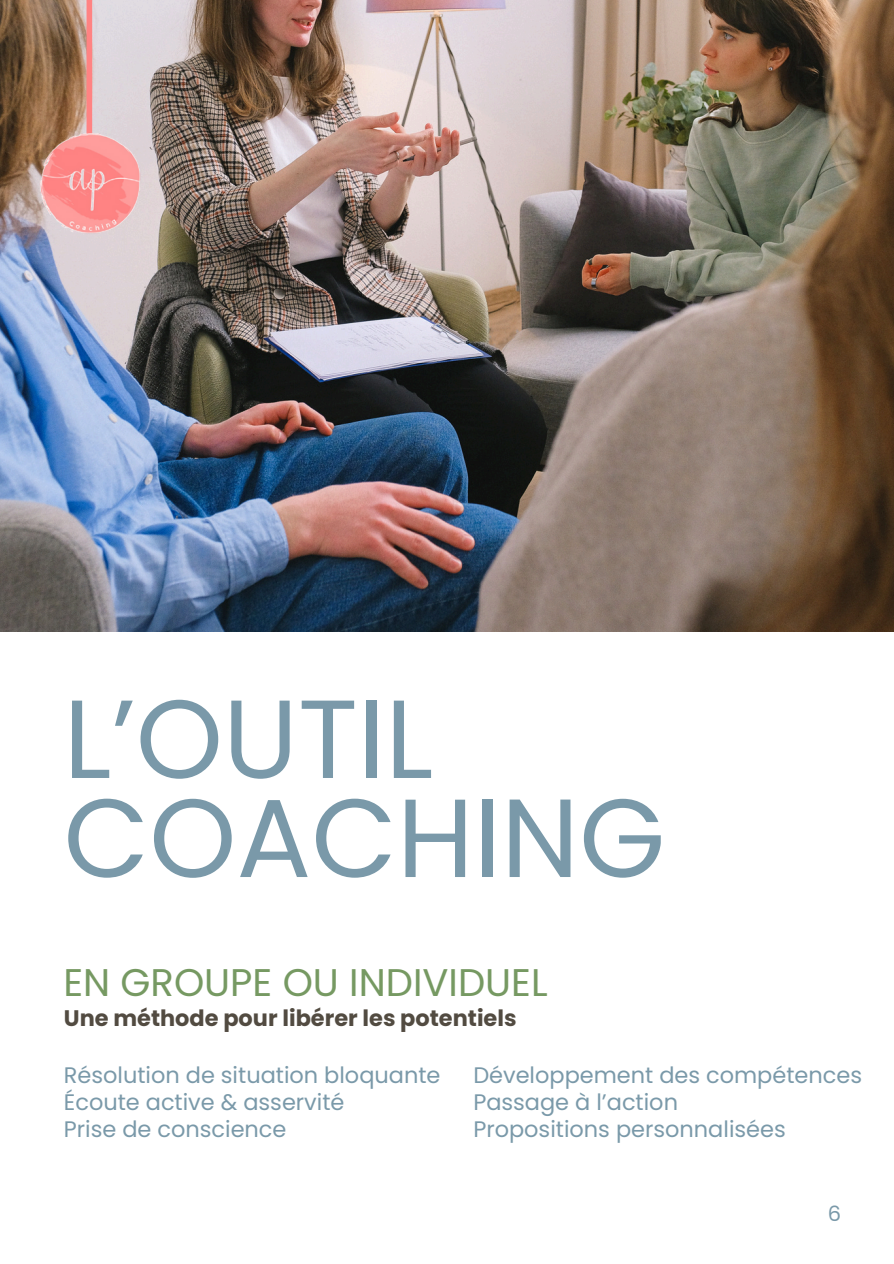
<style>
.page{position:relative;width:894px;height:1264px;background:#fff}
.page>*{position:absolute;margin:0;border:0;box-sizing:border-box;transform-origin:0 0}
.t1{font:110.85px/99px "Poppins";color:#7a99a9}
.t2{font:38.55px "Poppins";color:#769962}
.t3{font:22.5px "Poppins";color:#7a99a9}
.t4{font:700 22.5px "Poppins";color:#524b41}
.t5{font:21px "Poppins";color:#7a99a9}
</style>
<div class="page">
<img style="left:0;top:0;width:893px;height:632px">
<div style="left:86px;top:0;width:6px;height:157px;background:#ff8383"></div>
<img style="left:18px;top:108px;width:142px;height:150px">
<p class="t1" style="left:63px;top:689px;width:603px">L’OUTIL<br>COACHING</p>
<p class="t2" style="left:63px;top:955px;width:485px">EN GROUPE OU INDIVIDUEL</p>
<p class="t4" style="left:64px;top:1002px;width:454px">Une méthode pour libérer les potentiels</p>
<p class="t3" style="left:64px;top:1058px;width:378px">Résolution de situation bloquante</p>
<h1 class="t3" style="left:64px;top:1085px;width:282px">Écoute active &amp; asservité</h1>
<h2 class="t3" style="left:64px;top:1112px;width:224px">Prise de conscience</h2>
<h3 class="t3" style="left:473px;top:1058px;width:390px">Développement des compétences</h3>
<p class="t3" style="left:473px;top:1085px;width:206px">Passage à l’action</p>
<p class="t3" style="left:473px;top:1112px;width:314px">Propositions personnalisées</p>
<p class="t5" style="left:827px;top:1199px;width:15px">6</p>
</div>
